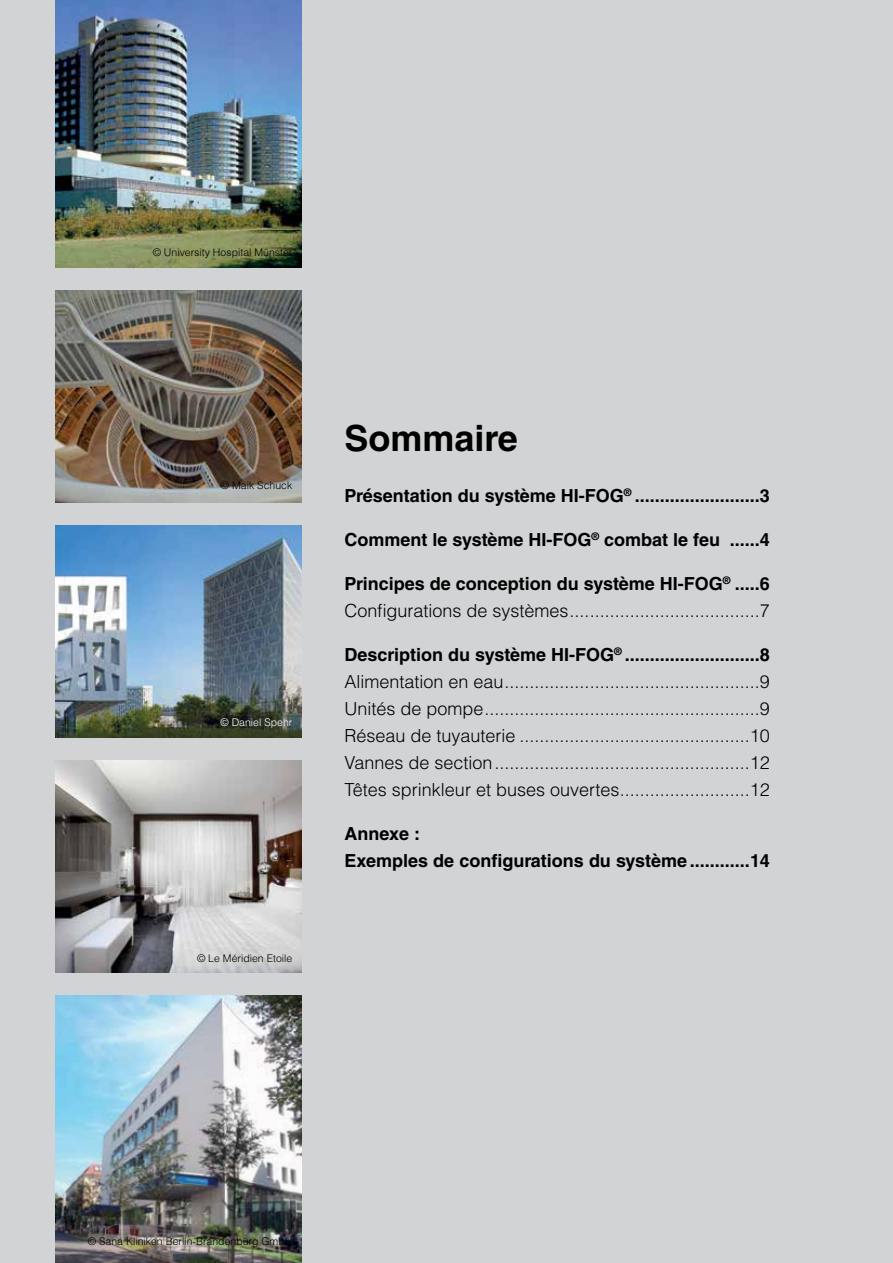
<style>
.page{position:relative;width:893px;height:1263px;background:#d1d3d4}
.page>*{position:absolute;margin:0;border:0;box-sizing:border-box;transform-origin:0 0}
.t1{font:700 36px "Helvetica LT Std";color:#000}
.t2{font:300 18px/27px "Helvetica LT Std";color:#000}
.t3{font:700 18px/27px "Helvetica LT Std";color:#000}
.t4{font:300 10.5px "Helvetica LT Std";color:#000}
.t5{font:300 10.5px "Helvetica LT Std";color:#fff}
.s1{font-weight:700}
</style>
<div class="page">
<img style="left:55px;top:0;width:247px;height:268px">
<img style="left:55px;top:290px;width:247px;height:213px">
<img style="left:55px;top:525px;width:247px;height:213px">
<img style="left:55px;top:760px;width:247px;height:213px">
<img style="left:55px;top:995px;width:247px;height:268px">
<p class="t4" style="left:153px;top:246px;width:141px">© University Hospital Münster</p>
<p class="t4" style="left:221px;top:479px;width:73px">© Maik Schuck</p>
<p class="t5" style="left:220px;top:716px;width:73px">© Daniel Spehr</p>
<p class="t4" style="left:197px;top:952px;width:97px">© Le Méridien Etoile</p>
<h1 class="t1" style="left:344px;top:416px;width:175px">Sommaire</h1>
<p class="t3" style="left:344px;top:482px;width:427px">Présentation du système HI-FOG<sup>®</sup> .........................3</p>
<p class="t3" style="left:344px;top:526px;width:427px">Comment le système HI-FOG<sup>®</sup> combat le feu ......4</p>
<p class="t2" style="left:344px;top:570px;width:427px"><span class="s1">Principes de conception du système HI-FOG</span><sup>®</sup> <span class="s1">.....6<br></span>Configurations de systèmes......................................7</p>
<p class="t2" style="left:344px;top:641px;width:427px;text-align:justify"><span class="s1">Description du système HI-FOG</span><sup>®</sup> <span class="s1">...........................8<br></span>Alimentation en eau...................................................9<br>Unités de pompe.......................................................9<br>Réseau de tuyauterie ..............................................10<br>Vannes de section...................................................12<br>Têtes sprinkleur et buses ouvertes..........................12</p>
<p class="t3" style="left:344px;top:820px;width:427px">Annexe :<br>Exemples de configurations du système ............14</p>
<p class="t4" style="left:88px;top:1235px;width:206px">© Sana Kliniken Berlin-Brandenburg GmbH</p>
</div>
